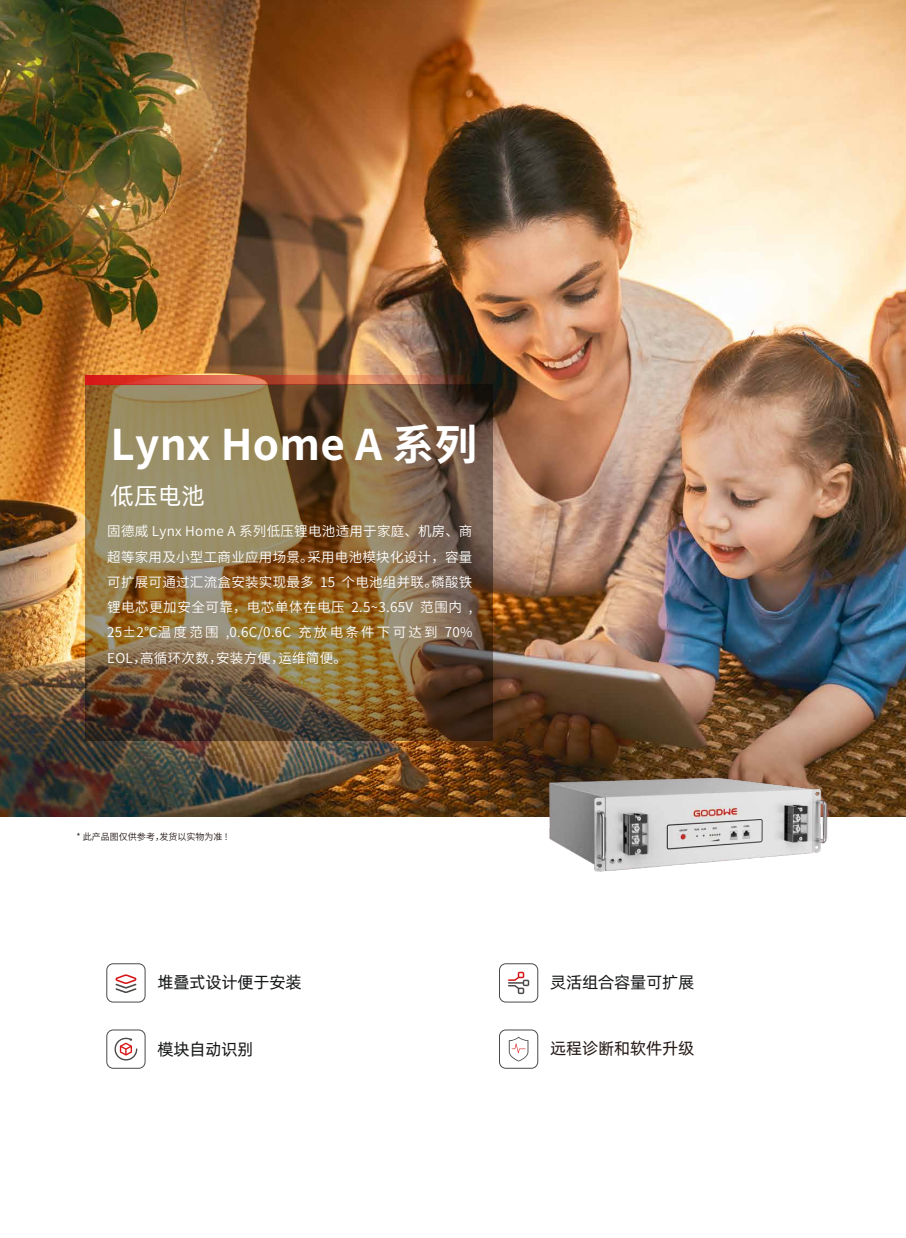
<style>
.page{position:relative;width:906px;height:1238px;background:#fff}
.page>*{position:absolute;margin:0;border:0;box-sizing:border-box;transform-origin:0 0}
.t1{font:700 42.15px "Source Han Sans CN";letter-spacing:.005em;color:#fff}
.t2{font:24px "Alibaba Pu Hui Ti 2 55 Regular";color:#fff}
.t3{font:16.5px "Alibaba Pu Hui Ti 2 55 Regular";letter-spacing:-.015em;color:#161718}
.t4{font:16.5px "Alibaba Pu Hui Ti 2 55 Regular";letter-spacing:-.015em;color:#221714}
.t5{font:13.5px/25.2px "Source Han Sans CN";letter-spacing:.035em;color:#fff;text-align:justify}
.t6{font:9px "Source Han Sans CN";color:#221714}
</style>
<div class="page">
<img style="left:0;top:0;width:906px;height:816px">
<img style="left:86px;top:385px;width:407px;height:356px">
<svg style="left:86px;top:375px;width:378px;height:10px;background:#c3563f"></svg>
<div style="left:499px;top:1029px;width:39px;height:39px;border:1px solid #4c4948;border-radius:6px"></div>
<svg style="left:509px;top:1036px;width:19px;height:25px"></svg>
<div style="left:106px;top:1029px;width:39px;height:39px;border:1px solid #4c4948;border-radius:6px"></div>
<svg style="left:114px;top:1037px;width:23px;height:23px"></svg>
<div style="left:106px;top:963px;width:39px;height:39px;border:1px solid #4c4948;border-radius:6px"></div>
<svg style="left:115px;top:974px;width:21px;height:19px"></svg>
<div style="left:499px;top:963px;width:39px;height:39px;border:1px solid #4c4948;border-radius:6px"></div>
<svg style="left:508px;top:977px;width:21px;height:17px"></svg>
<img style="left:517px;top:642px;width:341px;height:340px">
<h1 class="t1" style="left:111px;top:420px;width:368px">Lynx Home A 系列</h1>
<h2 class="t2" style="left:111px;top:477px;width:96px">低压电池</h2>
<p class="t5" style="left:107px;top:519px;width:367px">固德威 Lynx Home A 系列低压锂电池适用于家庭、机房、商超等家用及小型工商业应用场景。采用电池模块化设计，容量可扩展可通过汇流盒安装实现最多 15 个电池组并联。磷酸铁锂电芯更加安全可靠，电芯单体在电压 2.5~3.65V 范围内 , 25±2℃温度范围 ,0.6C/0.6C 充放电条件下可达到 70% EOL，高循环次数，安装方便，运维简便。</p>
<p class="t6" style="left:76px;top:831px;width:153px">* 此产品图仅供参考，发货以实物为准 !</p>
<p class="t3" style="left:157px;top:970px;width:146px">堆叠式设计便于安装</p>
<p class="t3" style="left:550px;top:970px;width:146px">灵活组合容量可扩展</p>
<p class="t3" style="left:157px;top:1036px;width:98px">模块自动识别</p>
<p class="t4" style="left:550px;top:1035px;width:146px">远程诊断和软件升级</p>
</div>
